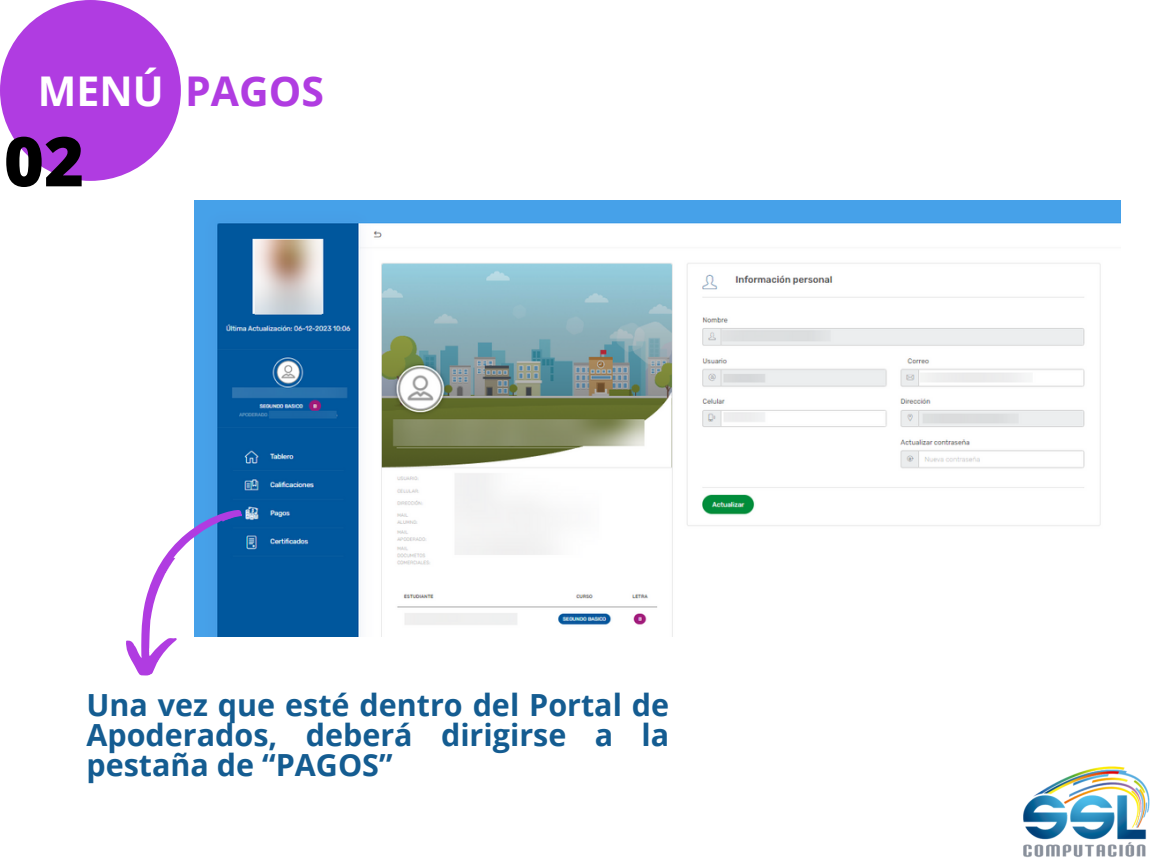
<style>
.page{position:relative;width:1152px;height:864px;background:#fff}
.page>*{position:absolute;margin:0;border:0;box-sizing:border-box;transform-origin:0 0}
.t1{font:800 68.55px "Open Sans";color:#000}
.t2{font:700 40.95px "Open Sans";color:#b03ce1}
.t3{font:700 30.45px/30.3px "Open Sans";color:#145c91;text-align:justify}
.s1{color:#fff}
</style>
<div class="page">
<div style="left:0;top:0;width:181px;height:181px;background:#b03ce1;border-radius:50%"></div>
<img style="left:1023px;top:766px;width:127px;height:91px">
<img style="left:195px;top:201px;width:926px;height:435px">
<svg style="left:126px;top:488px;width:118px;height:188px"></svg>
<h2 class="t2" style="left:38px;top:62px;width:288px"><span class="s1">MENÚ</span> PAGOS</h2>
<h1 class="t1" style="left:4px;top:113px;width:82px">02</h1>
<p class="t3" style="left:86px;top:689px;width:584px">Una vez que esté dentro del Portal de Apoderados, deberá dirigirse a la pestaña de “PAGOS”</p>
</div>
